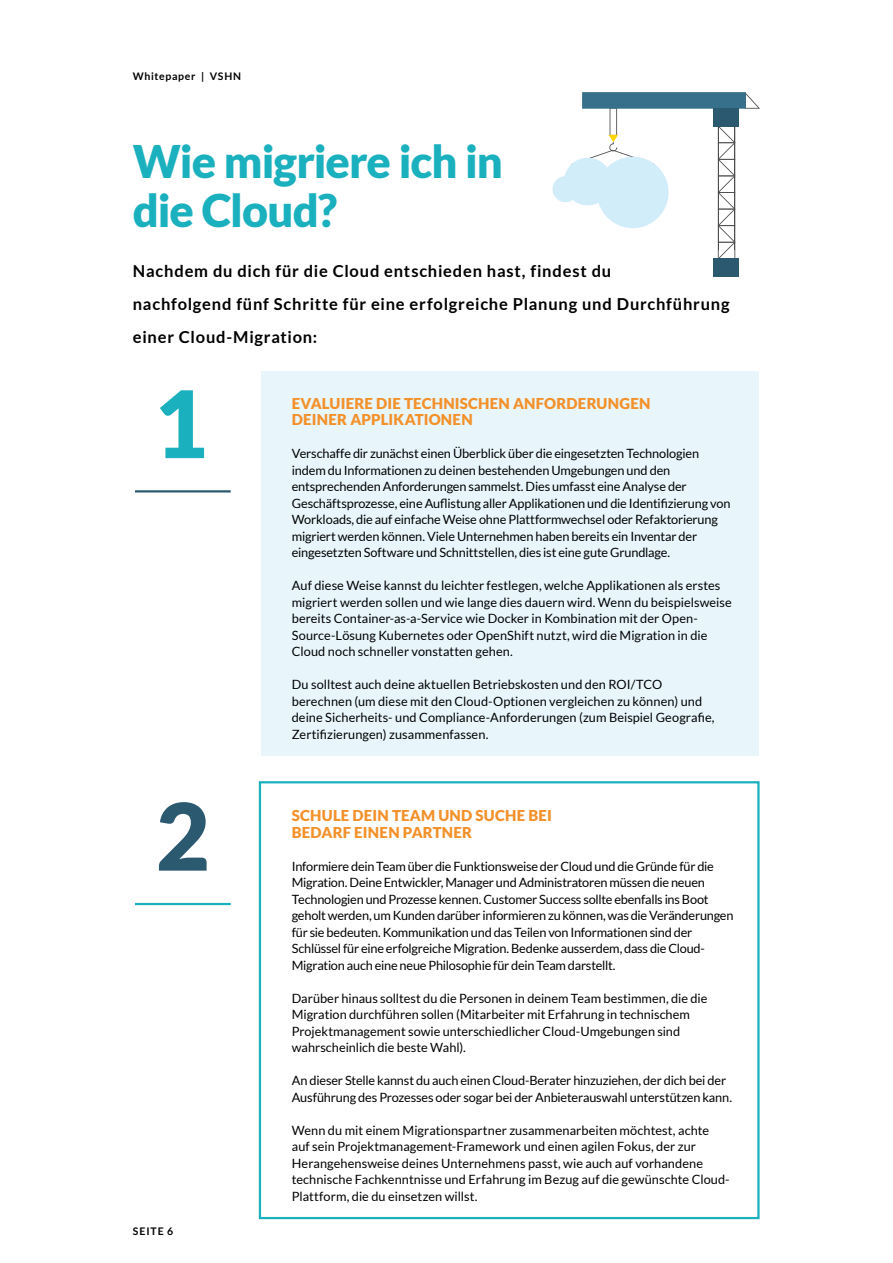
<style>
.page{position:relative;width:893px;height:1263px;background:#fff}
.page>*{position:absolute;margin:0;border:0;box-sizing:border-box;transform-origin:0 0}
.t1{font:900 93px "Lato";color:#1ab0be}
.t2{font:900 93px "Lato";color:#2b5970}
.t3{font:900 45px/49.5px "Lato";letter-spacing:-.025em;color:#1ab0be}
.t4{font:700 16.5px/33px "Lato";letter-spacing:.045em;color:#000}
.t5{font:900 15px/16.5px "Lato";letter-spacing:.015em;color:#f3912b}
.t6{font:12.75px/16.5px "Lato";letter-spacing:-.005em;color:#000}
.t7{font:700 10.5px "Lato";letter-spacing:.065em;color:#000}
</style>
<div class="page">
<div style="left:261px;top:371px;width:497px;height:384px;background:#e8f6fc"></div>
<div style="left:259px;top:781px;width:501px;height:438px;border:2px solid #1ab0be"></div>
<div style="left:714px;top:258px;width:25px;height:19px;background:#2b5970"></div>
<svg style="left:552px;top:92px;width:208px;height:167px"></svg>
<hr style="left:135px;top:490px;width:96px;height:2px;background:#2b5970">
<hr style="left:135px;top:903px;width:96px;height:2px;background:#1ab0be">
<p class="t7" style="left:133px;top:70px;width:110px">Whitepaper | VSHN</p>
<h2 class="t3" style="left:133px;top:135px;width:372px">Wie migriere ich in die Cloud?</h2>
<p class="t4" style="left:133px;top:254px;width:598px">Nachdem du dich für die Cloud entschieden hast, findest du<br>nachfolgend fünf Schritte für eine erfolgreiche Planung und Durchführung einer Cloud-Migration:</p>
<h1 class="t1" style="left:154px;top:370px;width:55px">1</h1>
<h1 class="t2" style="left:156px;top:782px;width:55px">2</h1>
<p class="t7" style="left:133px;top:1225px;width:42px">SEITE 6</p>
<p class="t5" style="left:292px;top:395px;width:360px">EVALUIERE DIE TECHNISCHEN ANFORDERUNGEN<br>DEINER APPLIKATIONEN</p>
<p class="t6" style="left:292px;top:445px;width:440px">Verschaffe dir zunächst einen Überblick über die eingesetzten Technologien indem du Informationen zu deinen bestehenden Umgebungen und den entsprechenden Anforderungen sammelst. Dies umfasst eine Analyse der Geschäftsprozesse, eine Auflistung aller Applikationen und die Identifizierung von Workloads, die auf einfache Weise ohne Plattformwechsel oder Refaktorierung migriert werden können. Viele Unternehmen haben bereits ein Inventar der eingesetzten Software und Schnittstellen, dies ist eine gute Grundlage.</p>
<p class="t6" style="left:292px;top:577px;width:442px">Auf diese Weise kannst du leichter festlegen, welche Applikationen als erstes migriert werden sollen und wie lange dies dauern wird. Wenn du beispielsweise bereits Container-as-a-Service wie Docker in Kombination mit der Open-Source-Lösung Kubernetes oder OpenShift nutzt, wird die Migration in die Cloud noch schneller vonstatten gehen.</p>
<p class="t6" style="left:292px;top:676px;width:424px">Du solltest auch deine aktuellen Betriebskosten und den ROI/TCO berechnen (um diese mit den Cloud-Optionen vergleichen zu können) und deine Sicherheits- und Compliance-Anforderungen (zum Beispiel Geografie, Zertifizierungen) zusammenfassen.</p>
<p class="t5" style="left:292px;top:807px;width:262px">SCHULE DEIN TEAM UND SUCHE BEI<br>BEDARF EINEN PARTNER</p>
<p class="t6" style="left:292px;top:858px;width:443px">Informiere dein Team über die Funktionsweise der Cloud und die Gründe für die Migration. Deine Entwickler, Manager und Administratoren müssen die neuen Technologien und Prozesse kennen. Customer Success sollte ebenfalls ins Boot geholt werden, um Kunden darüber informieren zu können, was die Veränderungen für sie bedeuten. Kommunikation und das Teilen von Informationen sind der Schlüssel für eine erfolgreiche Migration. Bedenke ausserdem, dass die Cloud-Migration auch eine neue Philosophie für dein Team darstellt.</p>
<p class="t6" style="left:292px;top:990px;width:417px">Darüber hinaus solltest du die Personen in deinem Team bestimmen, die die Migration durchführen sollen (Mitarbeiter mit Erfahrung in technischem Projektmanagement sowie unterschiedlicher Cloud-Umgebungen sind wahrscheinlich die beste Wahl).</p>
<p class="t6" style="left:292px;top:1072px;width:442px">An dieser Stelle kannst du auch einen Cloud-Berater hinzuziehen, der dich bei der<br>Ausführung des Prozesses oder sogar bei der Anbieterauswahl unterstützen kann.</p>
<p class="t6" style="left:292px;top:1122px;width:439px">Wenn du mit einem Migrationspartner zusammenarbeiten möchtest, achte auf sein Projektmanagement-Framework und einen agilen Fokus, der zur Herangehensweise deines Unternehmens passt, wie auch auf vorhandene technische Fachkenntnisse und Erfahrung im Bezug auf die gewünschte Cloud-Plattform, die du einsetzen willst.</p>
</div>
